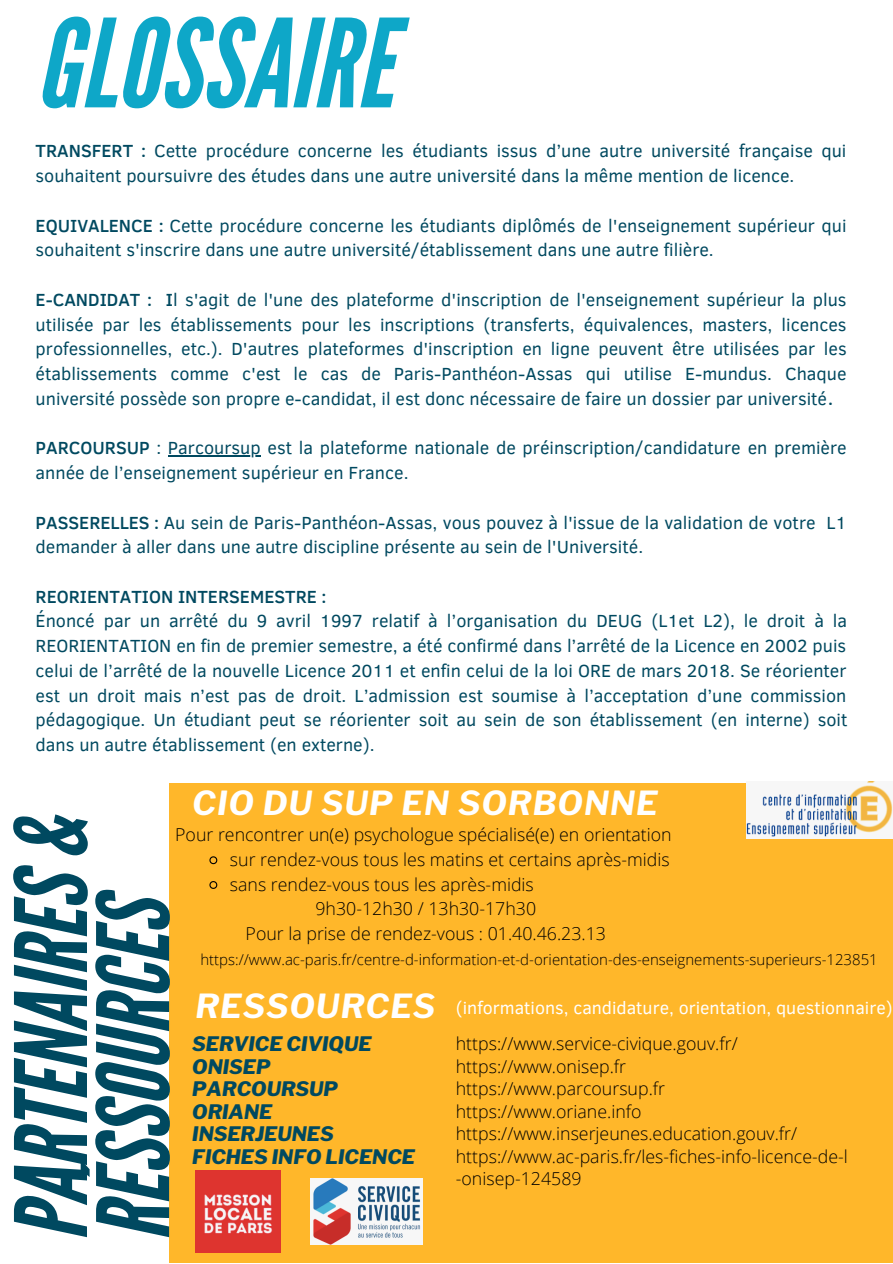
<style>
.page{position:relative;width:893px;height:1264px;background:#fff}
.page>*{position:absolute;margin:0;border:0;box-sizing:border-box;transform-origin:0 0}
.t1{font:italic 122.1px "League Gothic";color:#0ea7c8}
.t2{font:italic 99.3px/82.1px "League Gothic";color:#004960}
.t3{font:italic 700 33px "Libre Franklin";letter-spacing:.03em;color:#fff}
.t4{font:italic 800 19.8px/22.5px "Libre Franklin";color:#004960}
.t5{font:18px/24.8px "Clear Sans";color:#004960}
.t6{font:500 18px "Clear Sans";color:#004960}
.t7{font:300 17.7px/22.5px "Open Sans";color:#000}
.t8{font:17.7px "Clear Sans";color:#fff}
.t9{font:300 15px "Open Sans";color:#000}
.s1{font-weight:500}
</style>
<div class="page">
<div style="left:169px;top:783px;width:723px;height:479px;background:#ffb72a"></div>
<hr style="left:168px;top:455px;width:93px;height:1px;background:#004960">
<img style="left:195px;top:1170px;width:86px;height:82px">
<img style="left:310px;top:1178px;width:113px;height:66px">
<img style="left:746px;top:781px;width:146px;height:57px">
<svg style="left:209px;top:856px;width:9px;height:9px"></svg>
<svg style="left:209px;top:881px;width:9px;height:8px"></svg>
<h1 class="t1" style="left:36px;top:-7px;width:359px">GLOSSAIRE</h1>
<p class="t5" style="left:36px;top:138px;width:812px"><span class="s1">TRANSFERT :</span> Cette procédure concerne les étudiants issus d’une autre université française qui souhaitent poursuivre des études dans une autre université dans la même mention de licence.</p>
<p class="t5" style="left:36px;top:212px;width:812px"><span class="s1">EQUIVALENCE :</span> Cette procédure concerne les étudiants diplômés de l'enseignement supérieur qui souhaitent s'inscrire dans une autre université/établissement dans une autre filière.</p>
<p class="t5" style="left:36px;top:286px;width:812px;text-align:justify"><span class="s1">E-CANDIDAT : I</span>l s'agit de l'une des plateforme d'inscription de l'enseignement supérieur la plus utilisée par les établissements pour les inscriptions (transferts, équivalences, masters, licences professionnelles, etc.). D'autres plateformes d'inscription en ligne peuvent être utilisées par les établissements comme c'est le cas de Paris-Panthéon-Assas qui utilise E-mundus. Chaque université possède son propre e-candidat, il est donc nécessaire de faire un dossier par université<span class="s1">.</span></p>
<p class="t5" style="left:36px;top:434px;width:812px"><span class="s1">PARCOURSUP</span> : Parcoursup est la plateforme nationale de préinscription/candidature en première année de l’enseignement supérieur en France.</p>
<p class="t5" style="left:36px;top:509px;width:812px"><span class="s1">PASSERELLES :</span> Au sein de Paris-Panthéon-Assas, vous pouvez à l'issue de la validation de votre L1 demander à aller dans une autre discipline présente au sein de l'Université.</p>
<p class="t6" style="left:36px;top:583px;width:292px">REORIENTATION INTERSEMESTRE :</p>
<p class="t5" style="left:36px;top:608px;width:813px;text-align:justify">Énoncé par un arrêté du 9 avril 1997 relatif à l’organisation du DEUG (L1et L2), le droit à la REORIENTATION en fin de premier semestre, a été confirmé dans l’arrêté de la Licence en 2002 puis celui de l’arrêté de la nouvelle Licence 2011 et enfin celui de la loi ORE de mars 2018. Se réorienter est un droit mais n’est pas de droit. L’admission est soumise à l’acceptation d’une commission pédagogique. Un étudiant peut se réorienter soit au sein de son établissement (en interne) soit dans un autre établissement (en externe).</p>
<h3 class="t3" style="left:192px;top:783px;width:467px">CIO DU SUP EN SORBONNE</h3>
<h2 class="t2" style="left:13px;top:1241px;width:428px;rotate:-90deg">PARTENAIRES&amp;<br>RÉSSOURCES</h2>
<p class="t7" style="left:175px;top:823px;width:498px">Pour rencontrer un(e) psychologue spécialisé(e) en orientation</p>
<p class="t7" style="left:230px;top:846px;width:441px;line-height:24.8px">sur rendez-vous tous les matins et certains après-midis sans rendez-vous tous les après-midis</p>
<p class="t7" style="left:245px;top:896px;width:362px;line-height:24.8px;text-align:center">9h30-12h30 / 13h30-17h30<br>Pour la prise de rendez-vous : 01.40.46.23.13</p>
<p class="t9" style="left:200px;top:948px;width:679px">https://www.ac-paris.fr/centre-d-information-et-d-orientation-des-enseignements-superieurs-123851</p>
<h3 class="t3" style="left:195px;top:986px;width:241px">RESSOURCES</h3>
<p class="t8" style="left:456px;top:995px;width:438px">(informations, candidature, orientation, questionnaire)</p>
<p class="t4" style="left:192px;top:1032px;width:224px">SERVICE CIVIQUE<br>ONISEP<br>PARCOURSUP<br>ORIANE<br>INSERJEUNES<br>FICHES INFO LICENCE</p>
<p class="t7" style="left:456px;top:1031px;width:393px">https://www.service-civique.gouv.fr/ https://www.onisep.fr<br>https://www.parcoursup.fr https://www.oriane.info https://www.inserjeunes.education.gouv.fr/ https://www.ac-paris.fr/les-fiches-info-licence-de-l -onisep-124589</p>
</div>
